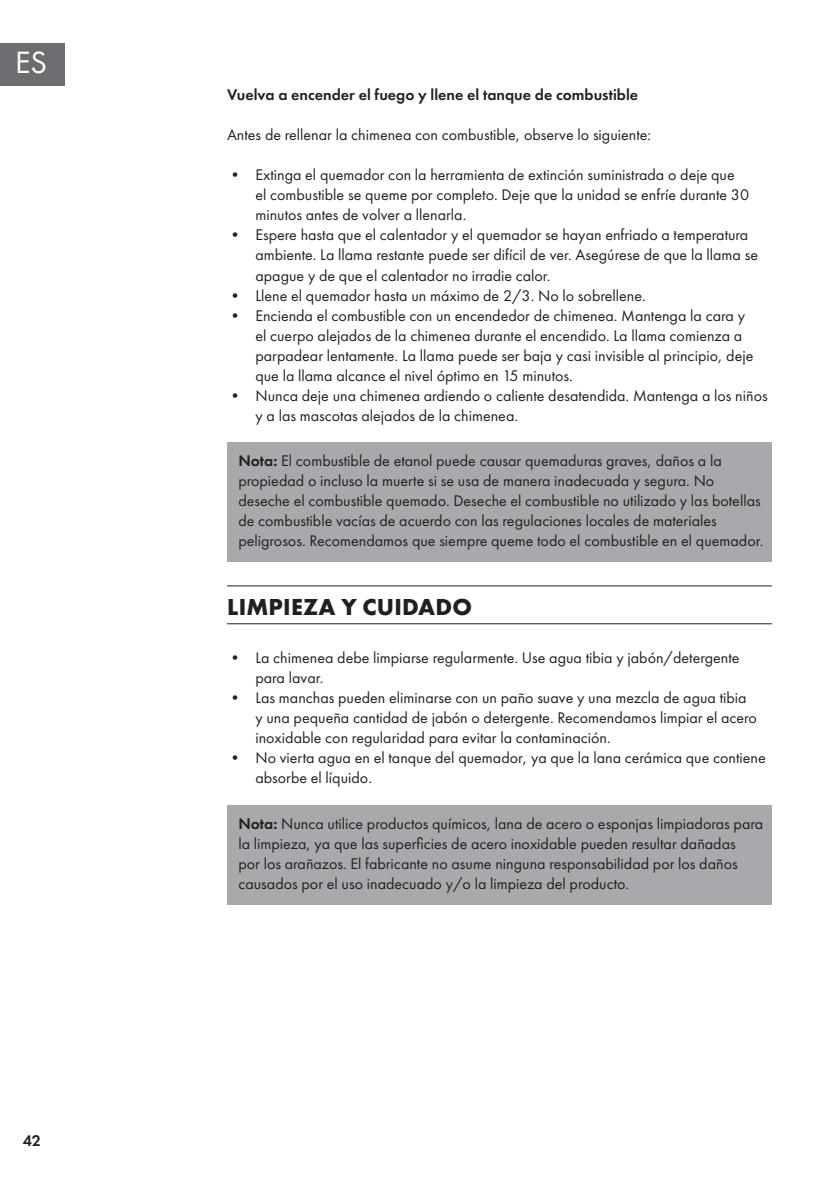
<style>
.page{position:relative;width:840px;height:1191px;background:#fff}
.page>*{position:absolute;margin:0;border:0;box-sizing:border-box;transform-origin:0 0}
.t1{font:32px "Futura PTW08";color:#fff}
.t2{font:700 24px "Futura PTW08";letter-spacing:.01em;color:#231f20}
.t3{font:16px/20px "Futura PTW08";color:#231f20}
.t4{font:600 16px "Futura PTW08";color:#231f20}
.s1{font-weight:600}
</style>
<div class="page">
<div style="left:0;top:43px;width:65px;height:42px;background:#6c6d70"></div>
<div style="left:227px;top:442px;width:544px;height:119px;background:#a8a9ad"></div>
<hr style="left:227px;top:585px;width:544px;height:1px;background:#231f20">
<hr style="left:227px;top:623px;width:544px;height:1px;background:#231f20">
<div style="left:227px;top:805px;width:544px;height:99px;background:#a8a9ad"></div>
<h1 class="t1" style="left:15px;top:43px;width:33px">ES</h1>
<p class="t4" style="left:23px;top:1130px;width:20px">42</p>
<p class="t4" style="left:227px;top:85px;width:412px">Vuelva a encender el fuego y llene el tanque de combustible</p>
<p class="t3" style="left:227px;top:125px;width:425px">Antes de rellenar la chimenea con combustible, observe lo siguiente:</p>
<p class="t3" style="left:255px;top:165px;width:495px;text-indent:-28px">• Extinga el quemador con la herramienta de extinción suministrada o deje que el combustible se queme por completo. Deje que la unidad se enfríe durante 30 minutos antes de volver a llenarla.</p>
<p class="t3" style="left:255px;top:225px;width:504px;text-indent:-28px">• Espere hasta que el calentador y el quemador se hayan enfriado a temperatura ambiente. La llama restante puede ser difícil de ver. Asegúrese de que la llama se apague y de que el calentador no irradie calor.</p>
<p class="t3" style="left:227px;top:285px;width:420px">• Llene el quemador hasta un máximo de 2/3. No lo sobrellene.</p>
<p class="t3" style="left:255px;top:305px;width:499px;text-indent:-28px">• Encienda el combustible con un encendedor de chimenea. Mantenga la cara y el cuerpo alejados de la chimenea durante el encendido. La llama comienza a parpadear lentamente. La llama puede ser baja y casi invisible al principio, deje que la llama alcance el nivel óptimo en 15 minutos.</p>
<p class="t3" style="left:255px;top:385px;width:513px;text-indent:-28px">• Nunca deje una chimenea ardiendo o caliente desatendida. Mantenga a los niños y a las mascotas alejados de la chimenea.</p>
<p class="t3" style="left:238px;top:451px;width:526px"><span class="s1">Nota:</span> El combustible de etanol puede causar quemaduras graves, daños a la propiedad o incluso la muerte si se usa de manera inadecuada y segura. No deseche el combustible quemado. Deseche el combustible no utilizado y las botellas de combustible vacías de acuerdo con las regulaciones locales de materiales peligrosos. Recomendamos que siempre queme todo el combustible en el quemador.</p>
<h2 class="t2" style="left:227px;top:591px;width:246px">LIMPIEZA Y CUIDADO</h2>
<p class="t3" style="left:255px;top:647px;width:485px;text-indent:-28px">• La chimenea debe limpiarse regularmente. Use agua tibia y jabón/detergente para lavar.</p>
<p class="t3" style="left:255px;top:687px;width:503px;text-indent:-28px">• Las manchas pueden eliminarse con un paño suave y una mezcla de agua tibia y una pequeña cantidad de jabón o detergente. Recomendamos limpiar el acero inoxidable con regularidad para evitar la contaminación.</p>
<p class="t3" style="left:255px;top:747px;width:511px;text-indent:-28px">• No vierta agua en el tanque del quemador, ya que la lana cerámica que contiene absorbe el líquido.</p>
<p class="t3" style="left:238px;top:813px;width:526px"><span class="s1">Nota:</span> Nunca utilice productos químicos, lana de acero o esponjas limpiadoras para la limpieza, ya que las superficies de acero inoxidable pueden resultar dañadas<br>por los arañazos. El fabricante no asume ninguna responsabilidad por los daños causados por el uso inadecuado y/o la limpieza del producto.</p>
</div>
